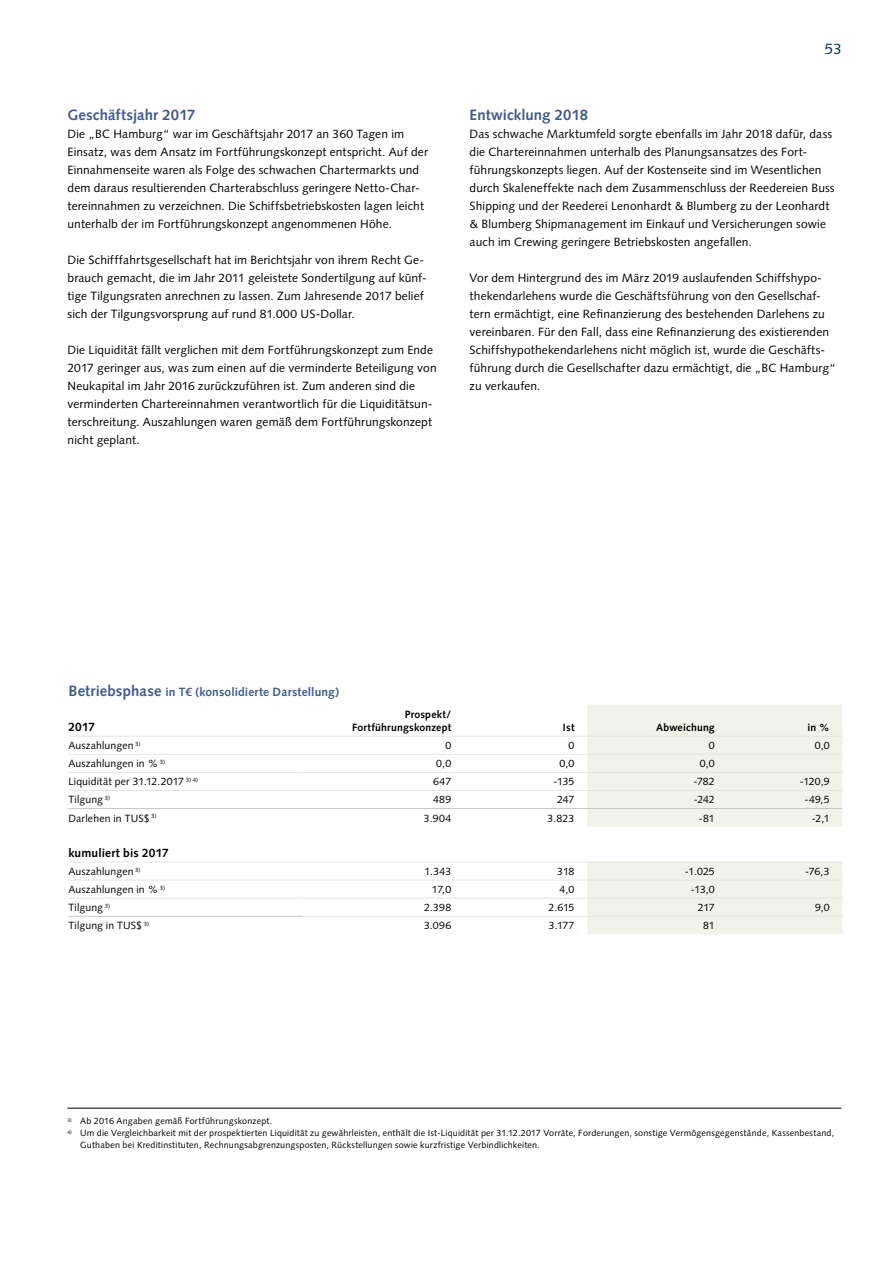
<style>
.page{position:relative;width:893px;height:1263px;background:#fff}
.page>*{position:absolute;margin:0;border:0;box-sizing:border-box;transform-origin:0 0}
.t1{font:700 15px "Syntax LT Std";letter-spacing:.005em;color:#425b89}
.t2{font:15px "Syntax LT Std";color:#002e5f}
.t3{font:12px/18px "Syntax LT Std";letter-spacing:.01em;color:#000}
.t4{font:700 12px "Syntax LT Std";letter-spacing:.01em;color:#425b89}
.t5{font:700 12px "Syntax LT Std";letter-spacing:.01em;color:#000}
.t6{font:10.5px "Syntax LT Std";letter-spacing:.015em;color:#000}
.t7{font:700 10.5px/13.5px "Syntax LT Std";letter-spacing:.015em;color:#000;text-align:right}
.t8{font:9px/12px "Syntax LT Std";letter-spacing:.02em;color:#000}
.s1{font-size:15px}
</style>
<div class="page">
<hr style="left:67px;top:1108px;width:774px;height:1px;background:#000">
<svg style="left:587px;top:705px;width:255px;height:229px;fill:#f3f1ea"></svg>
<hr style="left:68px;top:736px;width:234px;height:1px;background:#e9e3de">
<hr style="left:302px;top:736px;width:149px;height:1px;background:#e9e3de">
<hr style="left:451px;top:736px;width:136px;height:1px;background:#e9e3de">
<hr style="left:587px;top:736px;width:128px;height:1px;background:#e9e3de">
<hr style="left:715px;top:736px;width:127px;height:1px;background:#e9e3de">
<hr style="left:68px;top:754px;width:234px;height:1px;background:#e9e3de">
<hr style="left:302px;top:754px;width:149px;height:1px;background:#e9e3de">
<hr style="left:451px;top:754px;width:136px;height:1px;background:#e9e3de">
<hr style="left:587px;top:754px;width:128px;height:1px;background:#e9e3de">
<hr style="left:715px;top:754px;width:127px;height:1px;background:#e9e3de">
<hr style="left:68px;top:772px;width:234px;height:1px;background:#e9e3de">
<hr style="left:587px;top:772px;width:128px;height:1px;background:#e9e3de">
<hr style="left:715px;top:772px;width:127px;height:1px;background:#e9e3de">
<hr style="left:68px;top:790px;width:234px;height:1px;background:#e9e3de">
<hr style="left:587px;top:790px;width:128px;height:1px;background:#e9e3de">
<hr style="left:715px;top:790px;width:127px;height:1px;background:#e9e3de">
<hr style="left:68px;top:862px;width:234px;height:1px;background:#e9e3de">
<hr style="left:302px;top:862px;width:149px;height:1px;background:#e9e3de">
<hr style="left:451px;top:862px;width:136px;height:1px;background:#e9e3de">
<hr style="left:587px;top:862px;width:128px;height:1px;background:#e9e3de">
<hr style="left:715px;top:862px;width:127px;height:1px;background:#e9e3de">
<hr style="left:68px;top:880px;width:234px;height:1px;background:#e9e3de">
<hr style="left:302px;top:880px;width:149px;height:1px;background:#e9e3de">
<hr style="left:451px;top:880px;width:136px;height:1px;background:#e9e3de">
<hr style="left:587px;top:880px;width:128px;height:1px;background:#e9e3de">
<hr style="left:715px;top:880px;width:127px;height:1px;background:#e9e3de">
<hr style="left:68px;top:898px;width:234px;height:1px;background:#e9e3de">
<hr style="left:587px;top:898px;width:128px;height:1px;background:#e9e3de">
<hr style="left:715px;top:898px;width:127px;height:1px;background:#e9e3de">
<hr style="left:587px;top:916px;width:128px;height:1px;background:#e9e3de">
<hr style="left:715px;top:916px;width:127px;height:1px;background:#e9e3de">
<hr style="left:302px;top:772px;width:149px;height:1px;background:#e9e3de">
<hr style="left:451px;top:772px;width:136px;height:1px;background:#e9e3de">
<hr style="left:302px;top:790px;width:149px;height:1px;background:#e9e3de">
<hr style="left:451px;top:790px;width:136px;height:1px;background:#e9e3de">
<hr style="left:302px;top:898px;width:149px;height:1px;background:#e9e3de">
<hr style="left:451px;top:898px;width:136px;height:1px;background:#e9e3de">
<hr style="left:302px;top:916px;width:149px;height:1px;background:#e9e3de">
<hr style="left:451px;top:916px;width:136px;height:1px;background:#e9e3de">
<hr style="left:68px;top:916px;width:234px;height:1px;background:#c6c6c6">
<hr style="left:68px;top:808px;width:234px;height:1px;background:#c6c6c6">
<hr style="left:302px;top:808px;width:149px;height:1px;background:#c6c6c6">
<hr style="left:451px;top:808px;width:136px;height:1px;background:#c6c6c6">
<hr style="left:587px;top:808px;width:128px;height:1px;background:#c6c6c6">
<hr style="left:715px;top:808px;width:127px;height:1px;background:#c6c6c6">
<p class="t1" style="left:68px;top:106px;width:129px">Geschäftsjahr 2017</p>
<p class="t3" style="left:68px;top:125px;width:362px">Die „BC Hamburg“ war im Geschäftsjahr 2017 an 360 Tagen im Einsatz, was dem Ansatz im Fortführungskonzept entspricht. Auf der Einnahmenseite waren als Folge des schwachen Chartermarkts und dem daraus resultierenden Charterabschluss geringere Netto-Char&shy;tereinnahmen zu verzeichnen. Die Schiffsbetriebskosten lagen leicht unterhalb der im Fortführungskonzept angenommenen Höhe.</p>
<p class="t3" style="left:68px;top:251px;width:361px">Die Schifffahrtsgesellschaft hat im Berichtsjahr von ihrem Recht Ge&shy;brauch gemacht, die im Jahr 2011 geleistete Sondertilgung auf künf&shy;tige Tilgungsraten anrechnen zu lassen. Zum Jahresende 2017 belief sich der Tilgungsvorsprung auf rund 81.000 US-Dollar.</p>
<p class="t3" style="left:68px;top:341px;width:371px">Die Liquidität fällt verglichen mit dem Fortführungskonzept zum Ende 2017 geringer aus, was zum einen auf die verminderte Beteiligung von Neukapital im Jahr 2016 zurückzuführen ist. Zum anderen sind die verminderten Chartereinnahmen verantwortlich für die Liquiditätsun&shy;terschreitung. Auszahlungen waren gemäß dem Fortführungskonzept nicht geplant.</p>
<p class="t2" style="left:825px;top:40px;width:18px">53</p>
<p class="t1" style="left:470px;top:106px;width:120px">Entwicklung 2018</p>
<p class="t3" style="left:470px;top:125px;width:366px">Das schwache Marktumfeld sorgte ebenfalls im Jahr 2018 dafür, dass die Chartereinnahmen unterhalb des Planungsansatzes des Fort&shy;führungskonzepts liegen. Auf der Kostenseite sind im Wesentlichen durch Skaleneffekte nach dem Zusammenschluss der Reedereien Buss Shipping und der Reederei Lenonhardt &amp; Blumberg zu der Leonhardt &amp; Blumberg Shipmanagement im Einkauf und Versicherungen sowie auch im Crewing geringere Betriebskosten angefallen.</p>
<p class="t3" style="left:470px;top:269px;width:368px">Vor dem Hintergrund des im März 2019 auslaufenden Schiffshypo&shy;thekendarlehens wurde die Geschäftsführung von den Gesellschaf&shy;tern ermächtigt, eine Refinanzierung des bestehenden Darlehens zu vereinbaren. Für den Fall, dass eine Refinanzierung des existierenden Schiffshypothekendarlehens nicht möglich ist, wurde die Geschäfts&shy;führung durch die Gesellschafter dazu ermächtigt, die „BC Hamburg“ zu verkaufen.</p>
<p class="t4" style="left:68px;top:685px;width:272px"><span class="s1">Betriebsphase</span> in T€ (konsolidierte Darstellung)</p>
<p class="t5" style="left:68px;top:720px;width:28px">2017</p>
<p class="t7" style="left:352px;top:707px;width:101px">Prospekt/<br>Fortführungskonzept</p>
<p class="t7" style="left:563px;top:721px;width:13px">Ist</p>
<p class="t7" style="left:656px;top:721px;width:60px">Abweichung</p>
<p class="t7" style="left:807px;top:721px;width:24px">in %</p>
<p class="t6" style="left:68px;top:739px;width:74px">Auszahlungen <sup>3)</sup></p>
<p class="t6" style="left:445px;top:739px;width:7px">0</p>
<p class="t6" style="left:569px;top:739px;width:7px">0</p>
<p class="t6" style="left:709px;top:739px;width:7px">0</p>
<p class="t6" style="left:815px;top:739px;width:16px">0,0</p>
<p class="t6" style="left:68px;top:757px;width:98px">Auszahlungen in % <sup>3)</sup></p>
<p class="t6" style="left:436px;top:757px;width:16px">0,0</p>
<p class="t6" style="left:560px;top:757px;width:16px">0,0</p>
<p class="t6" style="left:700px;top:757px;width:16px">0,0</p>
<p class="t6" style="left:68px;top:775px;width:131px">Liquidität per 31.12.2017 <sup>3)</sup> <sup>4)</sup></p>
<p class="t6" style="left:433px;top:775px;width:19px">647</p>
<p class="t6" style="left:554px;top:775px;width:22px">-135</p>
<p class="t6" style="left:693px;top:775px;width:23px">-782</p>
<p class="t6" style="left:800px;top:775px;width:31px">-120,9</p>
<p class="t6" style="left:68px;top:794px;width:43px">Tilgung <sup>3)</sup></p>
<p class="t6" style="left:433px;top:794px;width:20px">489</p>
<p class="t6" style="left:557px;top:794px;width:19px">247</p>
<p class="t6" style="left:694px;top:794px;width:23px">-242</p>
<p class="t6" style="left:804px;top:794px;width:27px">-49,5</p>
<p class="t6" style="left:68px;top:812px;width:90px">Darlehen in TUS$ <sup>3)</sup></p>
<p class="t6" style="left:424px;top:812px;width:29px">3.904</p>
<p class="t6" style="left:547px;top:812px;width:28px">3.823</p>
<p class="t6" style="left:699px;top:812px;width:18px">-81</p>
<p class="t6" style="left:812px;top:812px;width:19px">-2,1</p>
<p class="t5" style="left:68px;top:846px;width:102px">kumuliert bis 2017</p>
<p class="t6" style="left:68px;top:865px;width:74px">Auszahlungen <sup>3)</sup></p>
<p class="t6" style="left:424px;top:865px;width:28px">1.343</p>
<p class="t6" style="left:557px;top:865px;width:19px">318</p>
<p class="t6" style="left:685px;top:865px;width:31px">-1.025</p>
<p class="t6" style="left:805px;top:865px;width:26px">-76,3</p>
<p class="t6" style="left:68px;top:883px;width:98px">Auszahlungen in % <sup>3)</sup></p>
<p class="t6" style="left:432px;top:883px;width:21px">17,0</p>
<p class="t6" style="left:560px;top:883px;width:16px">4,0</p>
<p class="t6" style="left:691px;top:883px;width:25px">-13,0</p>
<p class="t6" style="left:68px;top:901px;width:43px">Tilgung <sup>3)</sup></p>
<p class="t6" style="left:424px;top:901px;width:29px">2.398</p>
<p class="t6" style="left:549px;top:901px;width:27px">2.615</p>
<p class="t6" style="left:698px;top:901px;width:19px">217</p>
<p class="t6" style="left:815px;top:901px;width:16px">9,0</p>
<p class="t6" style="left:68px;top:919px;width:82px">Tilgung in TUS$ <sup>3)</sup></p>
<p class="t6" style="left:424px;top:919px;width:29px">3.096</p>
<p class="t6" style="left:549px;top:919px;width:27px">3.177</p>
<p class="t6" style="left:703px;top:919px;width:13px">81</p>
<p class="t8" style="left:67px;top:1115px;width:206px"><sup>3)</sup> Ab 2016 Angaben gemäß Fortführungskonzept.</p>
<p class="t8" style="left:80px;top:1127px;width:756px;text-indent:-13px"><sup>4)</sup> Um die Vergleichbarkeit mit der prospektierten Liquidität zu gewährleisten, enthält die Ist-Liquidität per 31.12.2017 Vorräte, Forderungen, sonstige Vermögensgegenstände, Kassenbestand,<br>Guthaben bei Kreditinstituten, Rechnungsabgrenzungsposten, Rückstellungen sowie kurzfristige Verbindlichkeiten.</p>
</div>
